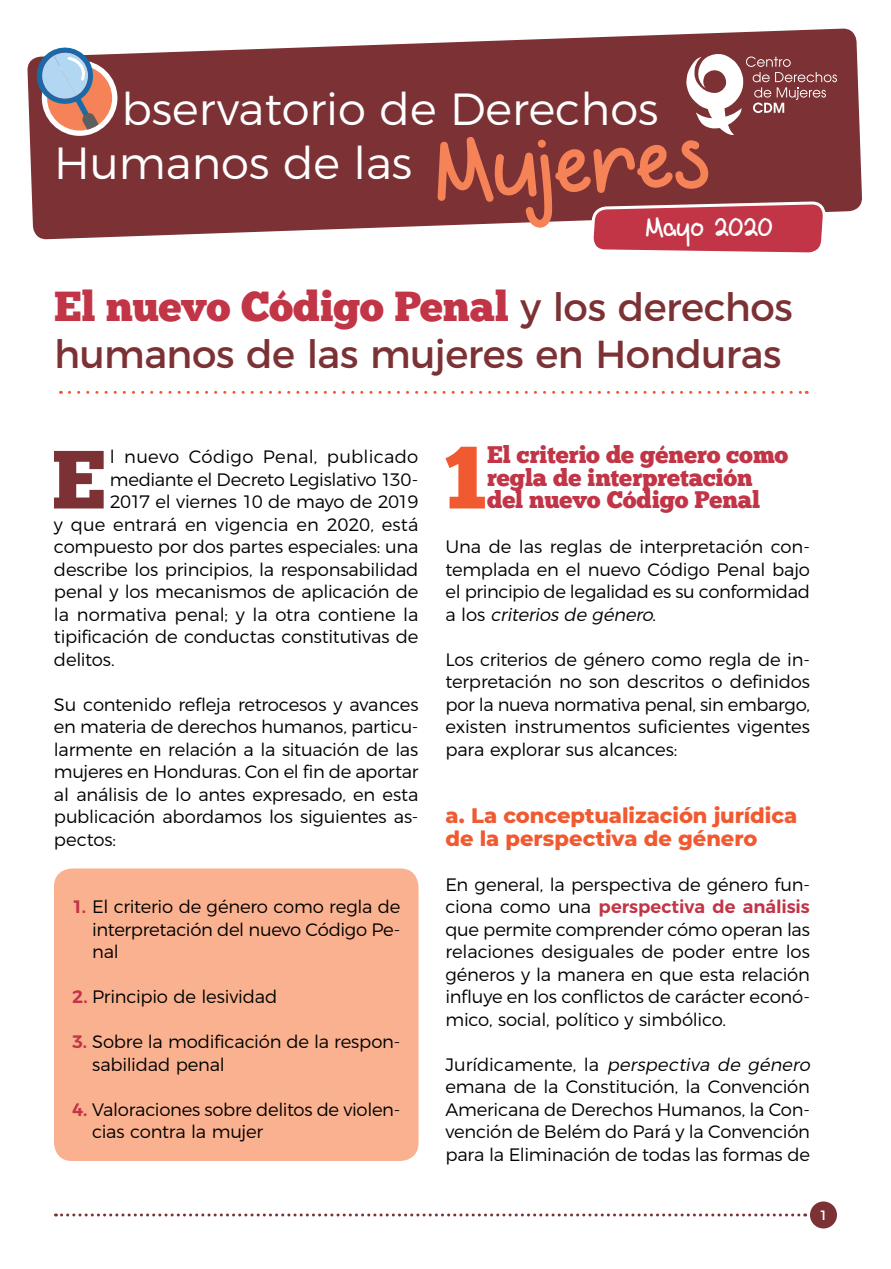
<style>
.page{position:relative;width:891px;height:1269px;background:#fff}
.page>*{position:absolute;margin:0;border:0;box-sizing:border-box;transform-origin:0 0}
.t1{font:88.35px "Chunk Five";color:#f15a31}
.t2{font:82.35px "Chunk Five";color:#7c3235}
.t3{font:78px "My Epic Selfie Demo";color:#f58357}
.t4{font:300 45px/54px "Montserrat";color:#fff}
.t5{font:42px "Chunk Five";letter-spacing:-.005em;color:#c13547}
.t6{font:39px "Montserrat";letter-spacing:-.015em;color:#7c3235}
.t7{font:24px/22.5px "Chunk Five";letter-spacing:-.005em;color:#c13547}
.t8{font:24px "My Epic Selfie Demo";letter-spacing:-.015em;color:#fff}
.t9{font:800 21px/22.5px "Montserrat";color:#f15a31}
.t10{font:300 18px/22.5px "Montserrat";letter-spacing:-.015em;color:#000;text-align:justify}
.t11{font:300 18px "Montserrat";letter-spacing:.005em;color:#000}
.t12{font:300 18px "Montserrat";letter-spacing:.015em;color:#000}
.t13{font:13.5px "Montserrat";color:#fff}
.s1{font-family:"Montserrat";font-size:39px;color:#7c3235}
.s2{font-weight:600;color:#c13547}
.s3{font-style:italic}
</style>
<div class="page">
<div style="left:810px;top:1202px;width:27px;height:26px;background:#7c3235;border-radius:50%"></div>
<svg style="left:56px;top:1214px;width:750px;height:2px"></svg>
<svg style="left:27px;top:28px;width:835px;height:212px;fill:#7c3235"></svg>
<svg style="left:589px;top:203px;width:238px;height:50px;background:#c64f5e"></svg>
<svg style="left:33px;top:44px;width:804px;height:91px;background:#8a4a4d"></svg>
<svg style="left:69px;top:391px;width:738px;height:3px"></svg>
<div style="left:54px;top:868px;width:364px;height:293px;background:#fab18f;border-radius:18px"></div>
<h3 class="t4" style="left:54px;top:78px;width:606px;text-indent:68px">bservatorio de Derechos<br>Humanos de las</h3>
<h3 class="t3" style="left:430px;top:117px;width:278px;rotate:-3deg">Mujeres</h3>
<h3 class="t8" style="left:645px;top:211px;width:130px">Mayo 2020</h3>
<h3 class="t5" style="left:54px;top:282px;width:740px">El nuevo Código Penal <span class="s1">y los derechos</span></h3>
<h3 class="t6" style="left:54px;top:323px;width:729px">humanos de las mujeres en Honduras</h3>
<h2 class="t2" style="left:52px;top:431px;width:55px">E</h2>
<p class="t12" style="left:110px;top:443px;width:310px">l nuevo Código Penal, publicado</p>
<p class="t10" style="left:110px;top:467px;width:310px">mediante el Decreto Legislativo 130-</p>
<p class="t10" style="left:110px;top:489px;width:310px">2017 el viernes 10 de mayo de 2019</p>
<p class="t11" style="left:54px;top:511px;width:366px">y que entrará en vigencia en 2020, está</p>
<p class="t10" style="left:54px;top:534px;width:366px">compuesto por dos partes especiales: una</p>
<p class="t10" style="left:54px;top:557px;width:366px">describe los principios, la responsabilidad</p>
<p class="t10" style="left:54px;top:579px;width:366px">penal y los mecanismos de aplicación de</p>
<p class="t10" style="left:54px;top:602px;width:366px">la normativa penal; y la otra contiene la</p>
<p class="t10" style="left:54px;top:624px;width:366px">tipificación de conductas constitutivas de</p>
<p class="t10" style="left:54px;top:647px;width:62px">delitos.</p>
<p class="t10" style="left:54px;top:692px;width:366px">Su contenido refleja retrocesos y avances en materia de derechos humanos, particu&shy;larmente en relación a la situación de las mujeres en Honduras. Con el fin de aportar al análisis de lo antes expresado, en esta publicación abordamos los siguientes as&shy;pectos:</p>
<p class="t10" style="left:92px;top:894px;width:310px;text-indent:-20px"><span class="s2">1.</span> El criterio de género como regla de interpretación del nuevo Código Pe&shy;nal</p>
<p class="t10" style="left:72px;top:984px;width:207px"><span class="s2">2.</span> Principio de lesividad</p>
<p class="t10" style="left:92px;top:1029px;width:310px;text-indent:-20px"><span class="s2">3.</span> Sobre la modificación de la respon&shy;sabilidad penal</p>
<p class="t10" style="left:92px;top:1097px;width:310px;text-indent:-20px"><span class="s2">4.</span> Valoraciones sobre delitos de violen&shy;cias contra la mujer</p>
<h1 class="t1" style="left:443px;top:425px;width:45px">1</h1>
<h3 class="t7" style="left:487px;top:444px;width:303px">El criterio de género como regla de interpretación del nuevo Código Penal</h3>
<p class="t10" style="left:446px;top:534px;width:366px">Una de las reglas de interpretación con&shy;templada en el nuevo Código Penal bajo el principio de legalidad es su conformidad a l o s <span class="s3">criteriosde género</span>.</p>
<p class="t10" style="left:446px;top:647px;width:366px">Los criterios de género como regla de in&shy;terpretación no son descritos o definidos por la nueva normativa penal, sin embargo, existen instrumentos suficientes vigentes para explorar sus alcances:</p>
<p class="t9" style="left:446px;top:804px;width:353px">a. La conceptualización jurídica de la perspectiva de género</p>
<p class="t10" style="left:446px;top:872px;width:366px">En general, la perspectiva de género fun&shy;ciona como una <span class="s2">perspectiva de análisis </span>que permite comprender cómo operan las relaciones desiguales de poder entre los géneros y la manera en que esta relación influye en los conflictos de carácter econó&shy;mico, social, político y simbólico.</p>
<p class="t10" style="left:446px;top:1052px;width:370px;text-align:left">J u r íd i c a m e n te , l a <span class="s3">perspectiva de género </span>emana de la Constitución, la Convención Americana de Derechos Humanos, la Con&shy;vención de Belém do Pará y la Convención para la Eliminación de todas las formas de</p>
<p class="t13" style="left:819px;top:1204px;width:10px">1</p>
</div>
